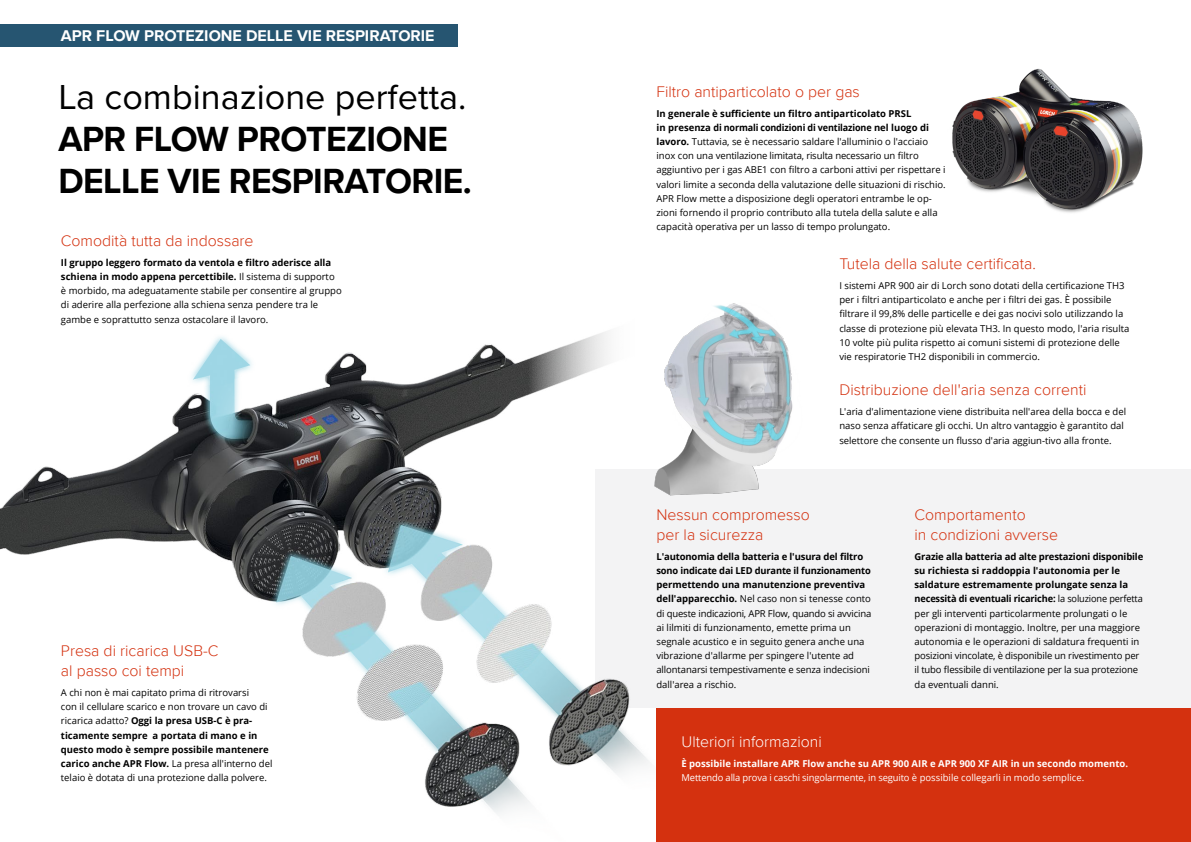
<style>
.page{position:relative;width:1191px;height:842px;background:#fff}
.page>*{position:absolute;margin:0;border:0;box-sizing:border-box;transform-origin:0 0}
.t1{font:700 36px/42px "Proxima Nova";letter-spacing:-.015em;color:#000}
.t2{font:36px "Proxima Nova";color:#000}
.t3{font:700 16px "Proxima Nova";color:#fff}
.t4{font:300 15.8px/19.8px "Proxima Nova";color:#d4310f}
.t5{font:300 15.8px "Proxima Nova";color:#fff}
.t6{font:9.5px/14.2px "Open Sans";color:#000}
.t7{font:9.5px "Open Sans";letter-spacing:-.015em;color:#fff}
.t8{font:700 9.5px "Open Sans";color:#fff}
.s1{font-weight:700}
</style>
<div class="page">
<div style="left:595px;top:470px;width:596px;height:238px;background:#f3f3f4"></div>
<img style="left:0;top:337px;width:649px;height:477px">
<svg style="left:527px;top:331px;width:85px;height:77px"></svg>
<div style="left:0;top:24px;width:457px;height:23px;background:#265571"></div>
<img style="left:952px;top:68px;width:191px;height:145px">
<img style="left:612px;top:303px;width:243px;height:204px">
<div style="left:656px;top:708px;width:535px;height:134px;background:#d4310f"></div>
<h2 class="t3" style="left:61px;top:23px;width:375px">APR FLOW PROTEZIONE DELLE VIE RESPIRATORIE</h2>
<h1 class="t2" style="left:58px;top:70px;width:409px">La combinazione perfetta.</h1>
<h1 class="t1" style="left:58px;top:117px;width:415px">APR FLOW PROTEZIONE<br>DELLE VIE RESPIRATORIE.</h1>
<h3 class="t4" style="left:61px;top:230px;width:194px">Comodità tutta da indossare</h3>
<p class="t6" style="left:61px;top:255px;width:282px"><span class="s1">Il gruppo leggero formato da ventola e filtro aderisce alla schiena in modo appena percettibile.</span> Il sistema di supporto è morbido, ma adeguatamente stabile per consentire al gruppo di aderire alla perfezione alla schiena senza pendere tra le gambe e soprattutto senza ostacolare il lavoro.</p>
<h3 class="t4" style="left:61px;top:640px;width:159px">Presa di ricarica USB-C al passo coi tempi</h3>
<p class="t6" style="left:61px;top:685px;width:213px">A chi non è mai capitato prima di ritrovarsi<br>con il cellulare scarico e non trovare un cavo di ricarica adatto? <span class="s1">Oggi la presa USB-C è pra&shy;ticamente sempre a portata di mano e in questo modo è sempre possibile mantenere carico anche APR Flow.</span> La presa all'interno del telaio è dotata di una protezione dalla polvere.</p>
<h3 class="t4" style="left:656px;top:80px;width:205px">Filtro antiparticolato o per gas</h3>
<p class="t6" style="left:656px;top:106px;width:291px"><span class="s1">In generale è sufficiente un filtro antiparticolato PRSL<br>in presenza di normali condizioni di ventilazione nel luogo di lavoro.</span> Tuttavia, se è necessario saldare l'alluminio o l'acciaio inox con una ventilazione limitata, risulta necessario un filtro aggiuntivo per i gas ABE1 con filtro a carboni attivi per rispettare i valori limite a seconda della valutazione delle situazioni di rischio.<br>APR Flow mette a disposizione degli operatori entrambe le op&shy;zioni fornendo il proprio contributo alla tutela della salute e alla capacità operativa per un lasso di tempo prolungato.</p>
<h3 class="t4" style="left:839px;top:253px;width:198px">Tutela della salute certificata.</h3>
<p class="t6" style="left:839px;top:278px;width:292px">I sistemi APR 900 air di Lorch sono dotati della certificazione TH3 per i filtri antiparticolato e anche per i filtri dei gas. È possibile filtrare il 99,8% delle particelle e dei gas nocivi solo utilizzando la classe di protezione più elevata TH3. In questo modo, l'aria risulta 10 volte più pulita rispetto ai comuni sistemi di protezione delle vie respiratorie TH2 disponibili in commercio.</p>
<h3 class="t4" style="left:839px;top:379px;width:249px">Distribuzione dell'aria senza correnti</h3>
<p class="t6" style="left:839px;top:404px;width:288px">L'aria d'alimentazione viene distribuita nell'area della bocca e del naso senza affaticare gli occhi. Un altro vantaggio è garantito dal selettore che consente un flusso d'aria aggiun-tivo alla fronte.</p>
<h3 class="t4" style="left:656px;top:504px;width:155px">Nessun compromesso per la sicurezza</h3>
<p class="t6" style="left:656px;top:549px;width:216px"><span class="s1">L'autonomia della batteria e l'usura del filtro sono indicate dai LED durante il funzionamento permettendo una manutenzione preventiva dell'apparecchio.</span> Nel caso non si tenesse conto di queste indicazioni, APR Flow, quando si avvicina ai lilmiti di funzionamento, emette prima un segnale acustico e in seguito genera anche una vibrazione d'allarme per spingere l'utente ad allontanarsi tempestivamente e senza indecisioni dall'area a rischio.</p>
<h3 class="t4" style="left:914px;top:504px;width:145px">Comportamento<br>in condizioni avverse</h3>
<p class="t6" style="left:914px;top:549px;width:230px"><span class="s1">Grazie alla batteria ad alte prestazioni disponibile su richiesta si raddoppia l'autonomia per le saldature estremamente prolungate senza la necessità di eventuali ricariche:</span> la soluzione perfetta per gli interventi particolarmente prolungati o le operazioni di montaggio. Inoltre, per una maggiore autonomia e le operazioni di saldatura frequenti in posizioni vincolate, è disponibile un rivestimento per il tubo flessibile di ventilazione per la sua protezione da eventuali danni.</p>
<h3 class="t5" style="left:681px;top:730px;width:142px">Ulteriori informazioni</h3>
<p class="t8" style="left:681px;top:757px;width:448px">È possibile installare APR Flow anche su APR 900 AIR e APR 900 XF AIR in un secondo momento.</p>
<p class="t7" style="left:681px;top:771px;width:404px">Mettendo alla prova i caschi singolarmente, in seguito è possibile collegarli in modo semplice.</p>
</div>
